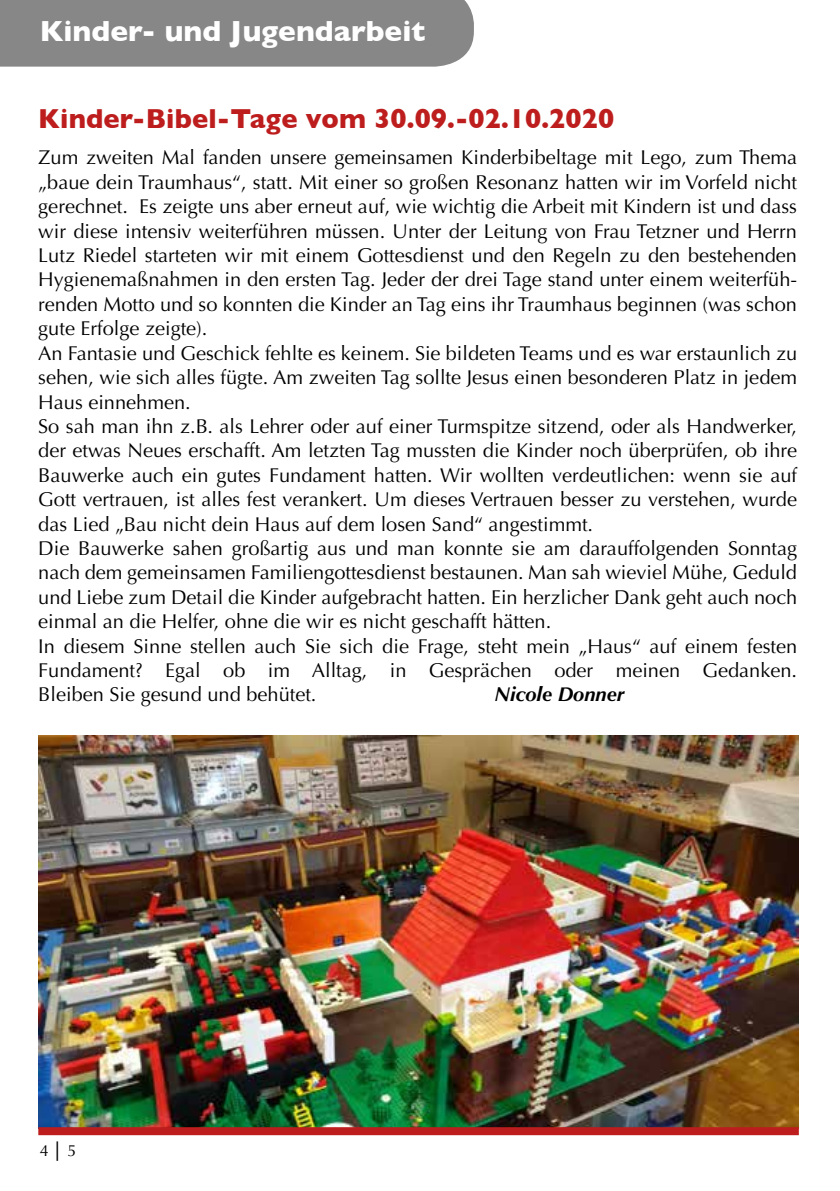
<style>
.page{position:relative;width:840px;height:1191px;background:#fff}
.page>*{position:absolute;margin:0;border:0;box-sizing:border-box;transform-origin:0 0}
.t1{font:700 29.6px "Gill Sans";color:#fff}
.t2{font:700 28px "Gill Sans";letter-spacing:.005em;color:#bd1d1d}
.t3{font:20px/24.4px "Optima";color:#000}
.t4{font:italic 700 20px "Optima";color:#000}
.t5{font:16px "Optima";color:#000}
.s1{font-family:"Arial"}
</style>
<div class="page">
<img style="left:38px;top:736px;width:760px;height:391px">
<div style="left:0;top:0;width:473px;height:67px;background:#878787"></div>
<div style="left:38px;top:1127px;width:760px;height:8px;background:#bd1d1d"></div>
<h1 class="t1" style="left:40px;top:7px;width:387px">Kinder- und Jugendarbeit</h1>
<h2 class="t2" style="left:38px;top:96px;width:577px">Kinder-Bibel-Tage vom 30.09.-02.10.2020</h2>
<p class="t3" style="left:38px;top:146px;width:760px">Zum zweiten Mal fanden unsere gemeinsamen Kinderbibeltage mit Lego, zum Thema „baue dein Traumhaus“, statt. Mit einer so großen Resonanz hatten wir im Vorfeld nicht gerechnet. Es zeigte uns aber erneut auf, wie wichtig die Arbeit mit Kindern ist und dass wir diese intensiv weiterführen müssen. Unter der Leitung von Frau Tetzner und Herrn Lutz Riedel starteten wir mit einem Gottesdienst und den Regeln zu den bestehenden Hygienemaßnahmen in den ersten Tag. Jeder der drei Tage stand unter einem weiterfüh&shy;renden Motto und so konnten die Kinder an Tag eins ihr Traumhaus beginnen (was schon gute Erfolge zeigte).<br>An Fantasie und Geschick fehlte es keinem. Sie bildeten Teams und es war erstaunlich zu sehen, wie sich alles fügte. Am zweiten Tag sollte Jesus einen besonderen Platz in jedem Haus einnehmen.<br>So sah man ihn z.B. als Lehrer oder auf einer Turmspitze sitzend, oder als Handwerker, der etwas Neues erschafft. Am letzten Tag mussten die Kinder noch überprüfen, ob ihre Bauwerke auch ein gutes Fundament hatten. Wir wollten verdeutlichen: wenn sie auf Gott vertrauen, ist alles fest verankert. Um dieses Vertrauen besser zu verstehen, wurde das Lied „Bau nicht dein Haus auf dem losen Sand“ angestimmt.<br>Die Bauwerke sahen großartig aus und man konnte sie am darauffolgenden Sonntag nach dem gemeinsamen Familiengottesdienst bestaunen. Man sah wieviel Mühe, Geduld und Liebe zum Detail die Kinder aufgebracht hatten. Ein herzlicher Dank geht auch noch einmal an die Helfer, ohne die wir es nicht geschafft hätten.<br>In diesem Sinne stellen auch Sie sich die Frage, steht mein „Haus“ auf einem festen Fundament? Egal ob im Alltag, in Gesprächen oder meinen Gedanken.<br>Bleiben Sie gesund und behütet.</p>
<p class="t4" style="left:494px;top:683px;width:131px">Nicole Donner</p>
<p class="t5" style="left:40px;top:1141px;width:38px">4 <span class="s1">│</span> 5</p>
</div>
